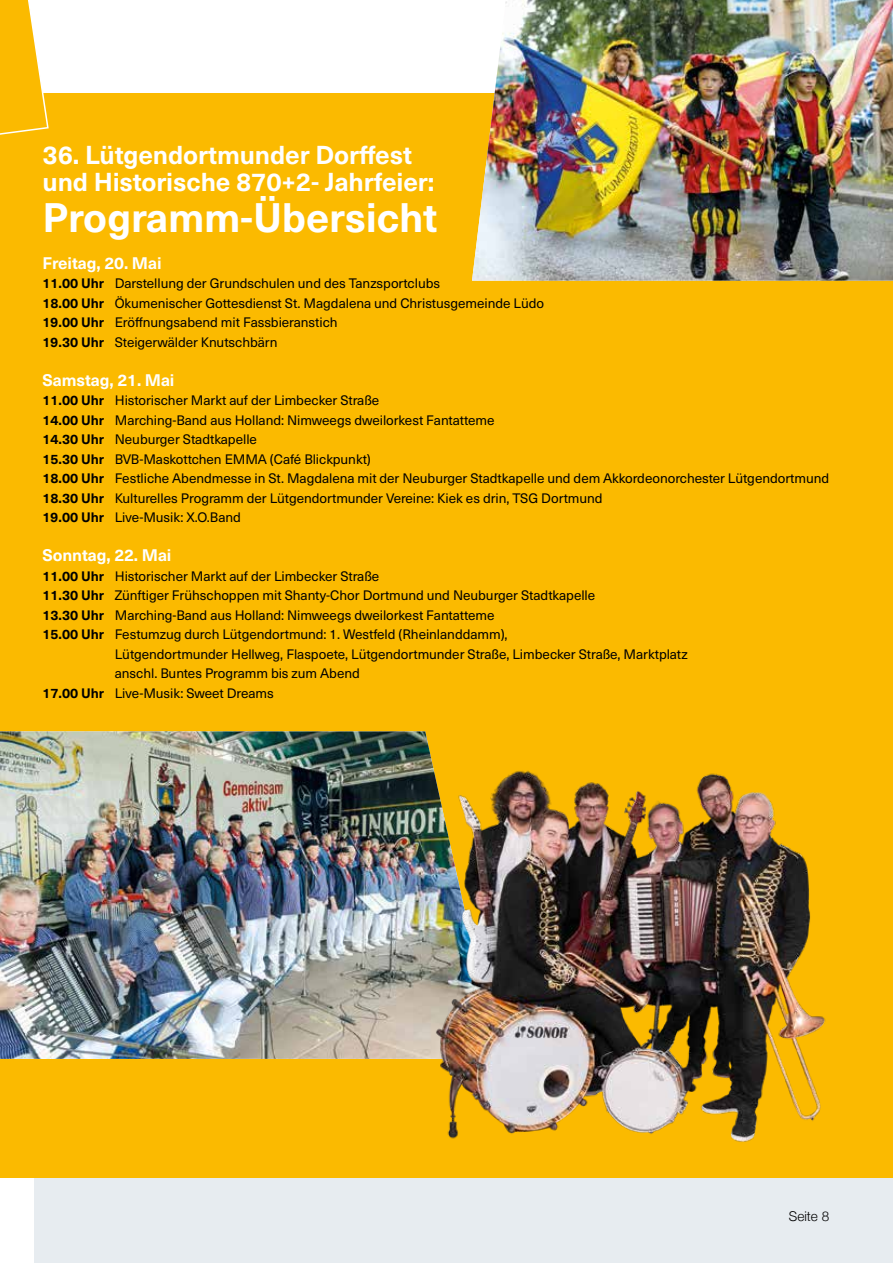
<style>
.page{position:relative;width:893px;height:1263px;background:#fff}
.page>*{position:absolute;margin:0;border:0;box-sizing:border-box;transform-origin:0 0}
.t1{font:700 40.5px "Neue Haas Unica W1 G";letter-spacing:-.005em;color:#fff}
.t2{font:700 25.5px/27px "Neue Haas Unica W1 G";letter-spacing:-.005em;color:#fff}
.t3{font:700 16.5px "Neue Haas Unica W1 G";letter-spacing:-.005em;color:#fff}
.t4{font:13.5px/19.5px "Neue Haas Unica W1 G";letter-spacing:-.005em;color:#000}
.t5{font:300 13.5px "Helvetica Neue";color:#000}
.s1{font-weight:700}
</style>
<div class="page">
<div style="left:34px;top:94px;width:859px;height:1169px;background:#e7ecf0"></div>
<div style="left:0;top:94px;width:893px;height:1084px;background:#fbba00"></div>
<svg style="left:0;top:0;width:50px;height:135px"></svg>
<img style="left:0;top:731px;width:427px;height:328px">
<img style="left:472px;top:0;width:421px;height:281px">
<img style="left:425px;top:738px;width:401px;height:404px">
<h2 class="t2" style="left:43px;top:140px;width:393px">36. Lütgendortmunder Dorffest und Historische 870+2- Jahrfeier:</h2>
<h1 class="t1" style="left:43px;top:186px;width:396px">Programm-Übersicht</h1>
<p class="t3" style="left:43px;top:250px;width:121px">Freitag, 20. Mai</p>
<p class="t4" style="left:43px;top:273px;width:503px"><span class="s1">11.00 Uhr</span> Darstellung der Grundschulen und des Tanzsportclubs<br><span class="s1">18.00 Uhr</span> Ökumenischer Gottesdienst St. Magdalena und Christusgemeinde Lüdo <span class="s1">19.00 Uhr</span> Eröffnungsabend mit Fassbieranstich<br><span class="s1">19.30 Uhr</span> Steigerwälder Knutschbärn</p>
<p class="t3" style="left:43px;top:367px;width:134px">Samstag, 21. Mai</p>
<p class="t4" style="left:43px;top:390px;width:788px"><span class="s1">11.00 Uhr</span> Historischer Markt auf der Limbecker Straße<br><span class="s1">14.00 Uhr</span> Marching-Band aus Holland: Nimweegs dweilorkest Fantatteme<br><span class="s1">14.30 Uhr</span> Neuburger Stadtkapelle<br><span class="s1">15.30 Uhr</span> BVB-Maskottchen EMMA (Café Blickpunkt)<br><span class="s1">18.00 Uhr</span> Festliche Abendmesse in St. Magdalena mit der Neuburger Stadtkapelle und dem Akkordeonorchester Lütgendortmund <span class="s1">18.30 Uhr</span> Kulturelles Programm der Lütgendortmunder Vereine: Kiek es drin, TSG Dortmund<br><span class="s1">19.00 Uhr</span> Live-Musik: X.O.Band</p>
<p class="t3" style="left:43px;top:543px;width:130px">Sonntag, 22. Mai</p>
<p class="t4" style="left:43px;top:565px;width:338px"><span class="s1">11.00 Uhr</span> Historischer Markt auf der Limbecker Straße</p>
<p class="t4" style="left:43px;top:585px;width:554px"><span class="s1">11.30 Uhr</span> Zünftiger Frühschoppen mit Shanty-Chor Dortmund und Neuburger Stadtkapelle</p>
<p class="t4" style="left:43px;top:604px;width:453px"><span class="s1">13.30 Uhr</span> Marching-Band aus Holland: Nimweegs dweilorkest Fantatteme</p>
<p class="t4" style="left:43px;top:624px;width:467px"><span class="s1">15.00 Uhr</span> Festumzug durch Lütgendortmund: 1. Westfeld (Rheinlanddamm),</p>
<p class="t4" style="left:115px;top:643px;width:574px">Lütgendortmunder Hellweg, Flaspoete, Lütgendortmunder Straße, Limbecker Straße, Marktplatz</p>
<p class="t4" style="left:115px;top:663px;width:247px">anschl. Buntes Programm bis zum Abend</p>
<p class="t4" style="left:43px;top:682px;width:233px"><span class="s1">17.00 Uhr</span> Live-Musik: Sweet Dreams</p>
<p class="t5" style="left:789px;top:1205px;width:42px">Seite 8</p>
</div>
